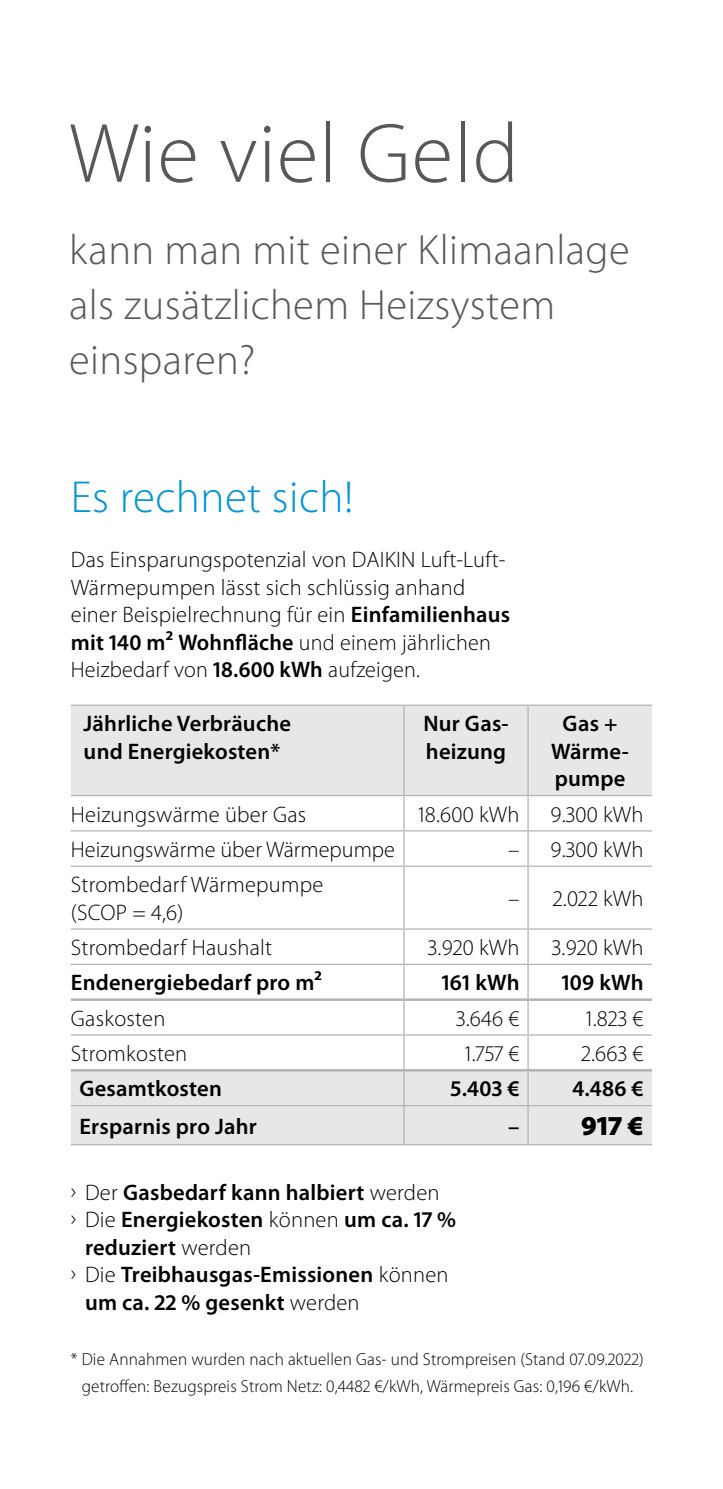
<style>
.page{position:relative;width:723px;height:1489px;background:#fff}
.page>*{position:absolute;margin:0;border:0;box-sizing:border-box;transform-origin:0 0}
.topic_headline_MS1{font:300 85px "Myriad Pro";letter-spacing:.01em;color:#58585a}
.headline{font:300 45px "Myriad Pro";letter-spacing:.01em;color:#0095d8}
.topic_headline_MS2{font:300 42.5px/55px "Myriad Pro";letter-spacing:.01em;color:#58585a}
.paging{font:900 27.5px "Myriad Pro";color:#000}
.paging-2{font:600 22.5px/27.5px "Myriad Pro";letter-spacing:.01em;color:#000}
.paging-3{font:300 22.5px/27.5px "Myriad Pro";letter-spacing:.01em;color:#000}
.body_text{font:300 22.5px/27.5px "Myriad Pro";letter-spacing:.01em;color:#000}
.t1{font:300 17.5px/27.5px "Myriad Pro";letter-spacing:.01em;color:#000;text-align:center}
.s1{font-weight:600}
.s2{font-weight:300}
</style>
<div class="page">
<svg style="left:71px;top:705px;width:581px;height:438px"></svg>
<hr style="left:71px;top:704px;width:333px;height:1px;background:#b1b3b4">
<hr style="left:404px;top:704px;width:124px;height:1px;background:#b1b3b4">
<hr style="left:403px;top:705px;width:2px;height:90px;background:#b1b3b4">
<hr style="left:528px;top:704px;width:124px;height:1px;background:#b1b3b4">
<hr style="left:527px;top:705px;width:2px;height:90px;background:#b1b3b4">
<hr style="left:71px;top:795px;width:333px;height:1px;background:#b1b3b4">
<hr style="left:404px;top:795px;width:124px;height:1px;background:#b1b3b4">
<hr style="left:403px;top:796px;width:2px;height:34px;background:#b1b3b4">
<hr style="left:528px;top:795px;width:124px;height:1px;background:#b1b3b4">
<hr style="left:527px;top:796px;width:2px;height:34px;background:#b1b3b4">
<hr style="left:71px;top:830px;width:333px;height:1px;background:#b1b3b4">
<hr style="left:404px;top:830px;width:124px;height:1px;background:#b1b3b4">
<hr style="left:403px;top:831px;width:2px;height:34px;background:#b1b3b4">
<hr style="left:528px;top:830px;width:124px;height:1px;background:#b1b3b4">
<hr style="left:527px;top:831px;width:2px;height:34px;background:#b1b3b4">
<hr style="left:71px;top:865px;width:333px;height:1px;background:#b1b3b4">
<hr style="left:404px;top:865px;width:124px;height:1px;background:#b1b3b4">
<hr style="left:403px;top:866px;width:2px;height:62px;background:#b1b3b4">
<hr style="left:528px;top:865px;width:124px;height:1px;background:#b1b3b4">
<hr style="left:527px;top:866px;width:2px;height:62px;background:#b1b3b4">
<hr style="left:71px;top:928px;width:333px;height:1px;background:#b1b3b4">
<hr style="left:404px;top:928px;width:124px;height:1px;background:#b1b3b4">
<hr style="left:403px;top:929px;width:2px;height:34px;background:#b1b3b4">
<hr style="left:528px;top:928px;width:124px;height:1px;background:#b1b3b4">
<hr style="left:527px;top:929px;width:2px;height:34px;background:#b1b3b4">
<hr style="left:71px;top:963px;width:333px;height:1px;background:#b1b3b4">
<hr style="left:404px;top:963px;width:124px;height:1px;background:#b1b3b4">
<hr style="left:403px;top:964px;width:2px;height:34px;background:#b1b3b4">
<hr style="left:528px;top:963px;width:124px;height:1px;background:#b1b3b4">
<hr style="left:527px;top:964px;width:2px;height:34px;background:#b1b3b4">
<hr style="left:403px;top:1035px;width:2px;height:33px;background:#b1b3b4">
<hr style="left:527px;top:1035px;width:2px;height:33px;background:#b1b3b4">
<hr style="left:403px;top:1000px;width:2px;height:34px;background:#b1b3b4">
<hr style="left:527px;top:1000px;width:2px;height:34px;background:#b1b3b4">
<hr style="left:403px;top:1071px;width:2px;height:33px;background:#b1b3b4">
<hr style="left:527px;top:1071px;width:2px;height:33px;background:#b1b3b4">
<hr style="left:71px;top:1104px;width:333px;height:2px;background:#b1b3b4">
<hr style="left:404px;top:1104px;width:124px;height:2px;background:#b1b3b4">
<hr style="left:403px;top:1106px;width:2px;height:37px;background:#b1b3b4">
<hr style="left:528px;top:1104px;width:124px;height:2px;background:#b1b3b4">
<hr style="left:527px;top:1106px;width:2px;height:37px;background:#b1b3b4">
<hr style="left:71px;top:1143px;width:333px;height:2px;background:#b1b3b4">
<hr style="left:404px;top:1143px;width:124px;height:2px;background:#b1b3b4">
<hr style="left:528px;top:1143px;width:124px;height:2px;background:#b1b3b4">
<hr style="left:71px;top:998px;width:333px;height:2px;background:#b1b3b4">
<hr style="left:404px;top:998px;width:124px;height:2px;background:#b1b3b4">
<hr style="left:528px;top:998px;width:124px;height:2px;background:#b1b3b4">
<hr style="left:71px;top:1068px;width:333px;height:3px;background:#b1b3b4">
<hr style="left:404px;top:1068px;width:124px;height:3px;background:#b1b3b4">
<hr style="left:528px;top:1068px;width:124px;height:3px;background:#b1b3b4">
<hr style="left:71px;top:1034px;width:333px;height:1px;background:#b1b3b4">
<hr style="left:404px;top:1034px;width:124px;height:1px;background:#b1b3b4">
<hr style="left:528px;top:1034px;width:124px;height:1px;background:#b1b3b4">
<p class="topic_headline_MS1" style="left:69px;top:102px;width:451px">Wie viel Geld</p>
<p class="topic_headline_MS2" style="left:69px;top:222px;width:562px">kann man mit einer Klimaanlage als zusätzlichem Heizsystem einsparen?</p>
<p class="headline" style="left:71px;top:470px;width:284px">Es rechnet sich!</p>
<p class="body_text" style="left:71px;top:545px;width:441px">Das Einsparungspotenzial von DAIKIN Luft-Luft-Wärmepumpen lässt sich schlüssig anhand einer Beispielrechnung für ein <span class="s1">Einfamilienhaus mit 140 m² Wohnfläche</span> und einem jährlichen Heizbedarf von <span class="s1">18.600 kWh</span> aufzeigen.</p>
<p class="paging-2" style="left:84px;top:709px;width:209px">Jährliche Verbräuche und Energiekosten*</p>
<p class="paging-2" style="left:423px;top:709px;width:87px">Nur Gas&shy;heizung</p>
<p class="paging-2" style="left:551px;top:709px;width:79px;text-align:center">Gas +<br>Wärme&shy;pumpe</p>
<p class="paging-3" style="left:71px;top:800px;width:237px">Heizungswärme über Gas</p>
<p class="paging-3" style="left:418px;top:800px;width:103px">18.600 kWh</p>
<p class="paging-3" style="left:550px;top:800px;width:95px">9.300 kWh</p>
<p class="paging-3" style="left:71px;top:835px;width:326px">Heizungswärme über Wärmepumpe</p>
<p class="paging-3" style="left:508px;top:835px;width:13px">–</p>
<p class="paging-3" style="left:550px;top:835px;width:95px">9.300 kWh</p>
<p class="paging-3" style="left:71px;top:870px;width:254px">Strombedarf Wärmepumpe (SCOP = 4,6)</p>
<p class="paging-3" style="left:508px;top:884px;width:13px">–</p>
<p class="paging-3" style="left:553px;top:884px;width:92px">2.022 kWh</p>
<p class="paging-3" style="left:71px;top:933px;width:203px">Strombedarf Haushalt</p>
<p class="paging-3" style="left:428px;top:933px;width:93px">3.920 kWh</p>
<p class="paging-3" style="left:552px;top:933px;width:93px">3.920 kWh</p>
<p class="paging-2" style="left:71px;top:968px;width:253px">Endenergiebedarf pro m²</p>
<p class="paging-2" style="left:442px;top:968px;width:79px">161 kWh</p>
<p class="paging-2" style="left:562px;top:968px;width:83px">109 kWh</p>
<p class="paging-3" style="left:71px;top:1004px;width:96px">Gaskosten</p>
<p class="paging-3" style="left:456px;top:1004px;width:65px">3.646 €</p>
<p class="paging-3" style="left:586px;top:1004px;width:59px">1.823 €</p>
<p class="paging-3" style="left:71px;top:1039px;width:118px">Stromkosten</p>
<p class="paging-3" style="left:465px;top:1039px;width:56px">1.757 €</p>
<p class="paging-3" style="left:581px;top:1039px;width:64px">2.663 €</p>
<p class="paging-2" style="left:79px;top:1074px;width:144px">Gesamtkosten</p>
<p class="paging-2" style="left:451px;top:1074px;width:70px">5.403 €</p>
<p class="paging-2" style="left:572px;top:1074px;width:73px">4.486 €</p>
<p class="paging-2" style="left:79px;top:1111px;width:179px">Ersparnis pro Jahr</p>
<p class="paging-2" style="left:508px;top:1111px;width:13px">–</p>
<p class="paging" style="left:581px;top:1107px;width:64px">917 €</p>
<p class="paging-2" style="left:71px;top:1177px;width:370px"><span class="s2">ū Der</span> Gasbedarf kann halbiert <span class="s2">werden</span></p>
<p class="paging-2" style="left:85px;top:1205px;width:372px;text-indent:-14px"><span class="s2">ū Die</span> Energiekosten <span class="s2">können</span> um ca. 17 % reduziert <span class="s2">werden</span></p>
<p class="paging-2" style="left:85px;top:1260px;width:365px;text-indent:-14px"><span class="s2">ū Die</span> Treibhausgas-Emissionen <span class="s2">können </span>um ca. 22 % gesenkt <span class="s2">werden</span></p>
<p class="t1" style="left:71px;top:1344px;width:574px">* Die Annahmen wurden nach aktuellen Gas- und Strompreisen (Stand 07.09.2022) getroffen: Bezugspreis Strom Netz: 0,4482 €/kWh, Wärmepreis Gas: 0,196 €/kWh.</p>
</div>
